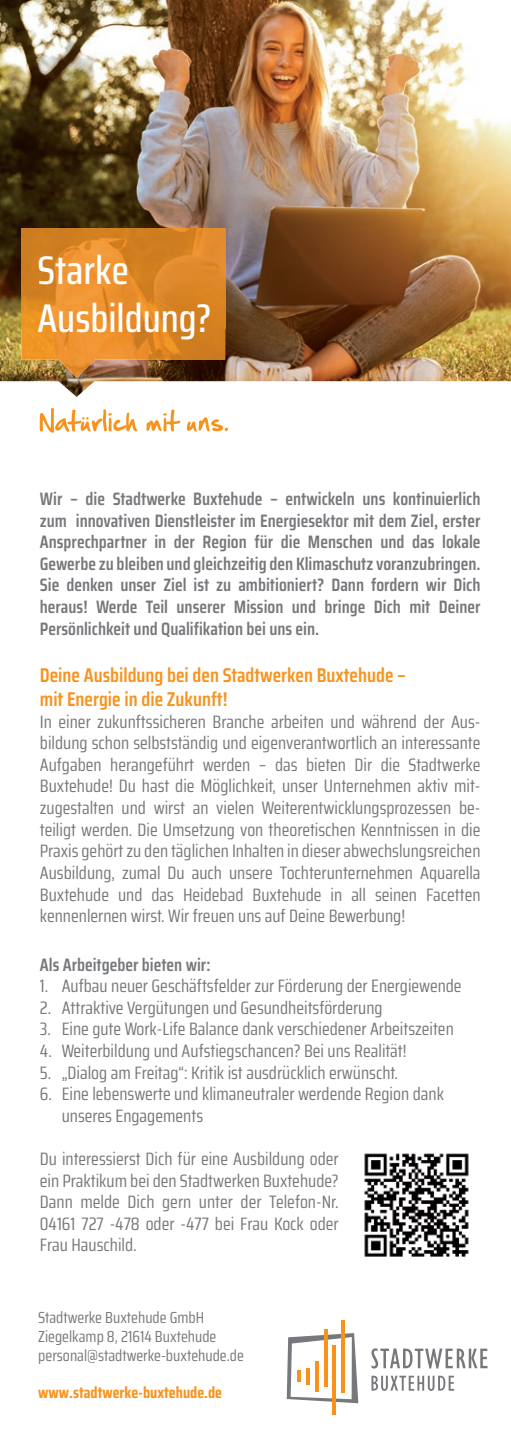
<style>
.page{position:relative;width:511px;height:1429px;background:#fff}
.page>*{position:absolute;margin:0;border:0;box-sizing:border-box;transform-origin:0 0}
.t1{font:500 40px/48px "Saira Condensed";color:#fff}
.t2{font:600 20px/24px "Saira Condensed";color:#f7931d}
.t3{font:18px/21.6px "Saira Condensed";color:#76787b;text-align:justify}
.t4{font:600 18px/21.6px "Saira Condensed";color:#76787b;text-align:justify}
.t5{font:16px/19.2px "Saira Condensed";color:#76787b}
.t6{font:700 16px "Saira Condensed";color:#f7931d}
</style>
<div class="page">
<img style="left:0;top:0;width:510px;height:397px">
<img style="left:21px;top:229px;width:204px;height:149px">
<svg style="left:40px;top:408px;width:97px;height:25px"></svg>
<svg style="left:146px;top:409px;width:34px;height:23px"></svg>
<svg style="left:187px;top:417px;width:41px;height:14px"></svg>
<svg style="left:286px;top:1333px;width:72px;height:70px"></svg>
<svg style="left:314px;top:1361px;width:4px;height:31px"></svg>
<hr style="left:332px;top:1346px;width:4px;height:69px;background:#f7931d">
<hr style="left:341px;top:1320px;width:4px;height:72px;background:#f7931d">
<svg style="left:323px;top:1329px;width:4px;height:58px"></svg>
<svg style="left:305px;top:1368px;width:4px;height:17px"></svg>
<hr style="left:297px;top:1370px;width:4px;height:11px;background:#f7931d">
<svg style="left:371px;top:1375px;width:82px;height:16px"></svg>
<svg style="left:371px;top:1348px;width:116px;height:20px"></svg>
<img style="left:364px;top:1153px;width:105px;height:104px">
<h1 class="t1" style="left:37px;top:245px;width:175px">Starke<br>Ausbildung?</h1>
<p class="t4" style="left:40px;top:488px;width:442px">Wir – die Stadtwerke Buxtehude – entwickeln uns kontinuierlich zum innovativen Dienstleister im Energiesektor mit dem Ziel, erster Ansprechpartner in der Region für die Menschen und das lokale Gewerbe zu bleiben und gleichzeitig den Klimaschutz voranzubringen.<br>Sie denken unser Ziel ist zu ambitioniert? Dann fordern wir Dich heraus! Werde Teil unserer Mission und bringe Dich mit Deiner Persönlichkeit und Qualifikation bei uns ein.</p>
<p class="t2" style="left:40px;top:663px;width:367px">Deine Ausbildung bei den Stadtwerken Buxtehude – mit Energie in die Zukunft!</p>
<p class="t3" style="left:40px;top:710px;width:442px">In einer zukunftssicheren Branche arbeiten und während der Aus&shy;bildung schon selbstständig und eigenverantwortlich an interessante Aufgaben herangeführt werden – das bieten Dir die Stadtwerke Buxtehude! Du hast die Möglichkeit, unser Unternehmen aktiv mit&shy;zugestalten und wirst an vielen Weiterentwicklungsprozessen be&shy;teiligt werden. Die Umsetzung von theoretischen Kenntnissen in die Praxis gehört zu den täglichen Inhalten in dieser abwechslungsreichen Ausbildung, zumal Du auch unsere Tochterunternehmen Aquarella Buxtehude und das Heidebad Buxtehude in all seinen Facetten kennenlernen wirst. Wir freuen uns auf Deine Bewerbung!</p>
<p class="t4" style="left:40px;top:953px;width:172px">Als Arbeitgeber bieten wir:</p>
<p class="t3" style="left:40px;top:974px;width:423px">1. Aufbau neuer Geschäftsfelder zur Förderung der Energiewende</p>
<p class="t3" style="left:40px;top:996px;width:344px">2. Attraktive Vergütungen und Gesundheitsförderung</p>
<p class="t3" style="left:40px;top:1018px;width:415px">3. Eine gute Work-Life Balance dank verschiedener Arbeitszeiten</p>
<p class="t3" style="left:40px;top:1039px;width:368px">4. Weiterbildung und Aufstiegschancen? Bei uns Realität!</p>
<p class="t3" style="left:40px;top:1061px;width:359px">5. „Dialog am Freitag“: Kritik ist ausdrücklich erwünscht.</p>
<p class="t3" style="left:62px;top:1082px;width:383px;text-indent:-22px">6. Eine lebenswerte und klimaneutraler werdende Region dank unseres Engagements</p>
<p class="t3" style="left:40px;top:1147px;width:300px">Du interessierst Dich für eine Ausbildung oder ein Praktikum bei den Stadtwerken Buxtehude?<br>Dann melde Dich gern unter der Telefon-Nr.<br>04161 727 -478 oder -477 bei Frau Kock oder Frau Hauschild.</p>
<p class="t5" style="left:38px;top:1307px;width:207px">Stadtwerke Buxtehude GmbH<br>Ziegelkamp 8, 21614 Buxtehude personal@stadtwerke-buxtehude.de</p>
<p class="t6" style="left:38px;top:1380px;width:185px">www.stadtwerke-buxtehude.de</p>
</div>
